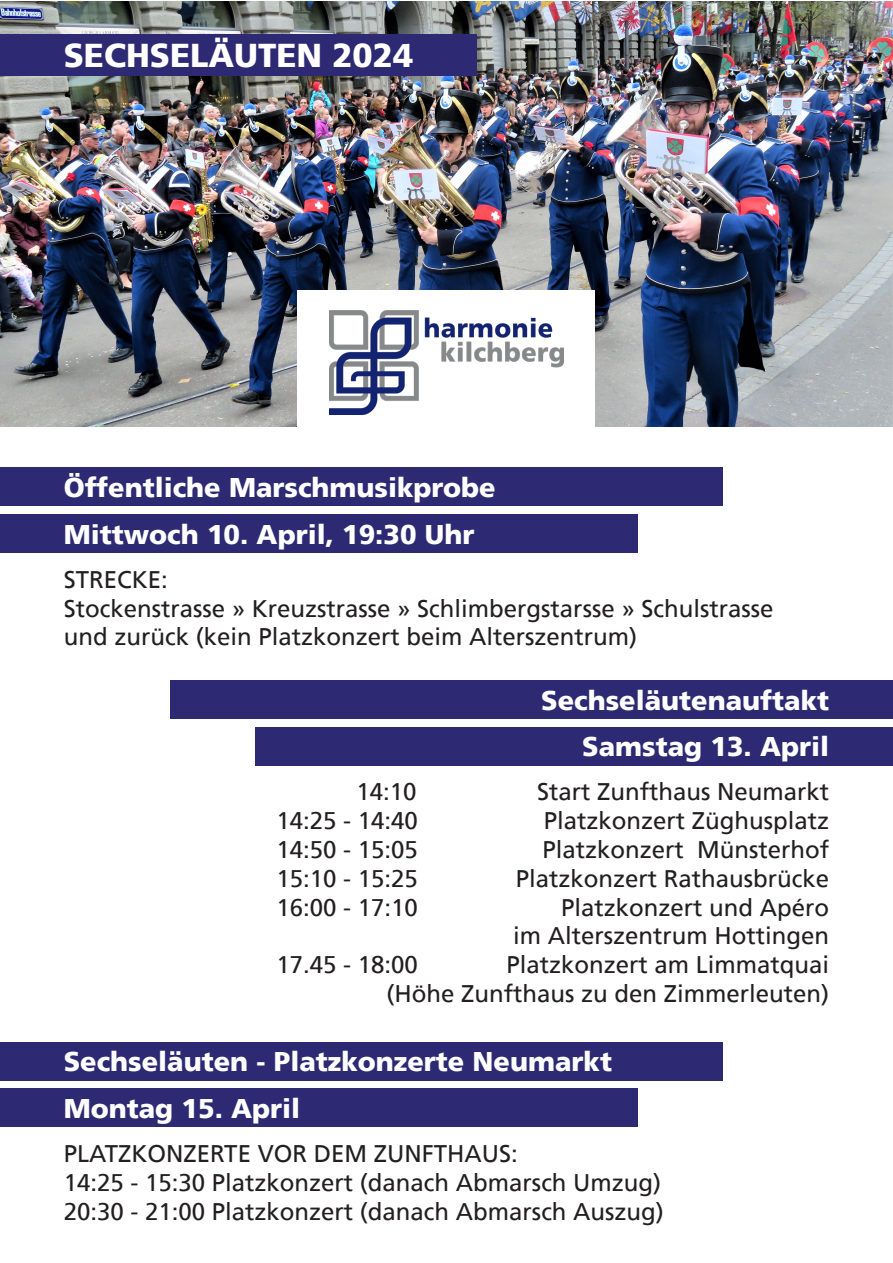
<style>
.page{position:relative;width:893px;height:1263px;background:#fff}
.page>*{position:absolute;margin:0;border:0;box-sizing:border-box;transform-origin:0 0}
.t1{font:900 33px "Frutiger";color:#fff}
.t2{font:900 27px "Frutiger";color:#fff}
.t3{font:24px/28.8px "Frutiger";color:#231f20}
</style>
<div class="page">
<img style="left:0;top:1px;width:893px;height:425px">
<div style="left:0;top:468px;width:723px;height:38px;background:#2d2a73"></div>
<div style="left:170px;top:680px;width:723px;height:39px;background:#2d2a73"></div>
<div style="left:0;top:514px;width:638px;height:39px;background:#2d2a73"></div>
<div style="left:255px;top:727px;width:638px;height:38px;background:#2d2a73"></div>
<div style="left:0;top:1042px;width:723px;height:38px;background:#2d2a73"></div>
<div style="left:0;top:1089px;width:638px;height:38px;background:#2d2a73"></div>
<div style="left:0;top:34px;width:477px;height:42px;background:#2d2a73"></div>
<div style="left:298px;top:290px;width:297px;height:138px;background:#fff"></div>
<img style="left:330px;top:311px;width:233px;height:103px">
<p class="t1" style="left:64px;top:36px;width:351px">SECHSELÄUTEN 2024</p>
<p class="t2" style="left:64px;top:471px;width:433px">Öffentliche Marschmusikprobe</p>
<p class="t2" style="left:64px;top:518px;width:412px">Mittwoch 10. April, 19:30 Uhr</p>
<p class="t3" style="left:64px;top:565px;width:711px">STRECKE:<br>Stockenstrasse » Kreuzstrasse » Schlimbergstarsse » Schulstrasse und zurück (kein Platzkonzert beim Alterszentrum)</p>
<p class="t2" style="left:541px;top:684px;width:289px">Sechseläutenauftakt</p>
<p class="t2" style="left:582px;top:731px;width:248px">Samstag 13. April</p>
<p class="t3" style="left:356px;top:778px;width:62px">14:10</p>
<p class="t3" style="left:537px;top:778px;width:294px">Start Zunfthaus Neumarkt</p>
<p class="t3" style="left:276px;top:807px;width:143px">14:25 - 14:40</p>
<p class="t3" style="left:544px;top:807px;width:287px">Platzkonzert Züghusplatz</p>
<p class="t3" style="left:276px;top:835px;width:143px">14:50 - 15:05</p>
<p class="t3" style="left:542px;top:835px;width:288px">Platzkonzert Münsterhof</p>
<p class="t3" style="left:276px;top:864px;width:143px">15:10 - 15:25</p>
<p class="t3" style="left:516px;top:864px;width:315px">Platzkonzert Rathausbrücke</p>
<p class="t3" style="left:276px;top:893px;width:143px">16:00 - 17:10</p>
<p class="t3" style="left:561px;top:893px;width:270px">Platzkonzert und Apéro</p>
<p class="t3" style="left:513px;top:922px;width:318px">im Alterszentrum Hottingen</p>
<p class="t3" style="left:276px;top:951px;width:143px">17.45 - 18:00</p>
<p class="t3" style="left:506px;top:951px;width:324px">Platzkonzert am Limmatquai</p>
<p class="t3" style="left:386px;top:979px;width:444px">(Höhe Zunfthaus zu den Zimmerleuten)</p>
<p class="t2" style="left:64px;top:1045px;width:550px">Sechseläuten - Platzkonzerte Neumarkt</p>
<p class="t2" style="left:64px;top:1092px;width:238px">Montag 15. April</p>
<p class="t3" style="left:64px;top:1139px;width:455px">PLATZKONZERTE VOR DEM ZUNFTHAUS:</p>
<p class="t3" style="left:64px;top:1168px;width:599px">14:25 - 15:30 Platzkonzert (danach Abmarsch Umzug)</p>
<p class="t3" style="left:64px;top:1197px;width:602px">20:30 - 21:00 Platzkonzert (danach Abmarsch Auszug)</p>
</div>
